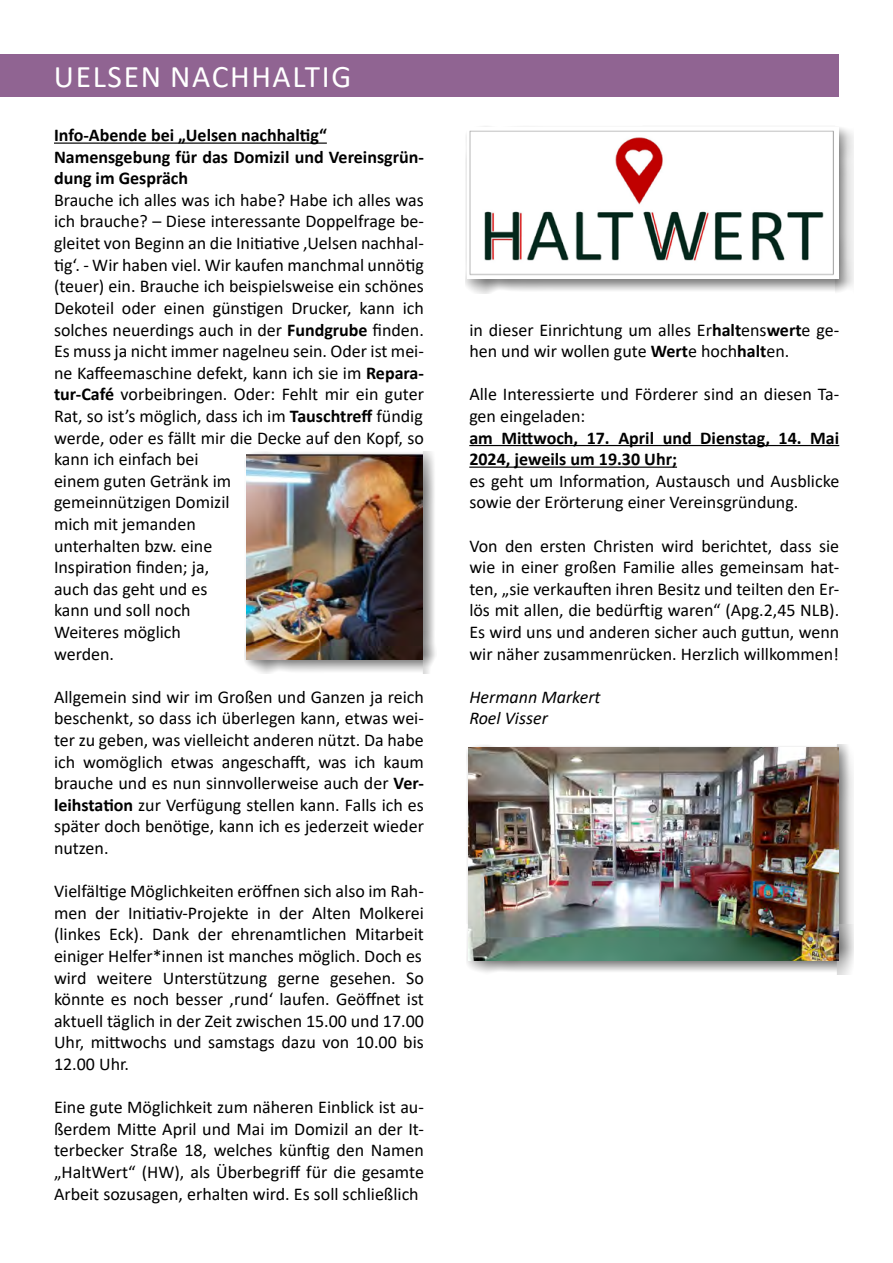
<style>
.page{position:relative;width:893px;height:1263px;background:#fff}
.page>*{position:absolute;margin:0;border:0;box-sizing:border-box;transform-origin:0 0}
.t1{font:31.5px "Calibri";letter-spacing:.05em;color:#fff}
.t2{font:18px/21.6px "Calibri";color:#000}
.t3{font:700 18px/21.6px "Calibri";color:#000}
.t4{font:italic 18px/21.6px "Calibri";color:#000}
.s1{font-weight:700}
</style>
<div class="page">
<div style="left:0;top:54px;width:839px;height:43px;background:#906492"></div>
<hr style="left:54px;top:143px;width:273px;height:1px;background:#000">
<div style="left:244px;top:451px;width:192px;height:222px;background:#000;opacity:.5"></div>
<img style="left:247px;top:454px;width:175px;height:205px">
<hr style="left:469px;top:445px;width:370px;height:1px;background:#000">
<hr style="left:469px;top:467px;width:208px;height:1px;background:#000">
<div style="left:465px;top:126px;width:388px;height:168px;background:#000;opacity:.5"></div>
<img style="left:467px;top:128px;width:371px;height:151px">
<div style="left:466px;top:745px;width:387px;height:230px;background:#000;opacity:.5"></div>
<img style="left:469px;top:747px;width:370px;height:213px">
<h1 class="t1" style="left:54px;top:55px;width:299px">UELSEN NACHHALTIG</h1>
<p class="t3" style="left:54px;top:124px;width:371px">Info-Abende bei „Uelsen nachhaltig“<br>Namensgebung für das Domizil und Vereinsgrün&shy;dung im Gespräch</p>
<p class="t2" style="left:54px;top:189px;width:371px">Brauche ich alles was ich habe? Habe ich alles was ich brauche? – Diese interessante Doppelfrage be&shy;gleitet von Beginn an die Initiative ‚Uelsen nachhal&shy;tig‘. - Wir haben viel. Wir kaufen manchmal unnötig (teuer) ein. Brauche ich beispielsweise ein schönes Dekoteil oder einen günstigen Drucker, kann ich solches neuerdings auch in der <span class="s1">Fundgrube</span> finden.<br>Es muss ja nicht immer nagelneu sein. Oder ist mei&shy;ne Kaffeemaschine defekt, kann ich sie im <span class="s1">Repara&shy;tur-Café</span> vorbeibringen. Oder: Fehlt mir ein guter Rat, so ist’s möglich, dass ich im <span class="s1">Tauschtreff</span> fündig werde, oder es fällt mir die Decke auf den Kopf, so kann ich einfach bei<br>einem guten Getränk im<br>gemeinnützigen Domizil<br>mich mit jemanden<br>unterhalten bzw. eine<br>Inspiration finden; ja,<br>auch das geht und es<br>kann und soll noch<br>Weiteres möglich<br>werden.</p>
<p class="t2" style="left:54px;top:685px;width:371px;text-align:justify">Allgemein sind wir im Großen und Ganzen ja reich beschenkt, so dass ich überlegen kann, etwas wei&shy;ter zu geben, was vielleicht anderen nützt. Da habe ich womöglich etwas angeschafft, was ich kaum brauche und es nun sinnvollerweise auch der <span class="s1">Ver&shy;leihstation</span> zur Verfügung stellen kann. Falls ich es später doch benötige, kann ich es jederzeit wieder nutzen.</p>
<p class="t2" style="left:54px;top:880px;width:371px;text-align:justify">Vielfältige Möglichkeiten eröffnen sich also im Rah&shy;men der Initiativ-Projekte in der Alten Molkerei (linkes Eck). Dank der ehrenamtlichen Mitarbeit einiger Helfer*innen ist manches möglich. Doch es wird weitere Unterstützung gerne gesehen. So könnte es noch besser ‚rund‘ laufen. Geöffnet ist aktuell täglich in der Zeit zwischen 15.00 und 17.00<br>Uhr, mittwochs und samstags dazu von 10.00 bis 12.00 Uhr.</p>
<p class="t2" style="left:54px;top:1096px;width:371px;text-align:justify">Eine gute Möglichkeit zum näheren Einblick ist au&shy;ßerdem Mitte April und Mai im Domizil an der It&shy;terbecker Straße 18, welches künftig den Namen „HaltWert“ (HW), als Überbegriff für die gesamte Arbeit sozusagen, erhalten wird. Es soll schließlich</p>
<p class="t2" style="left:469px;top:318px;width:371px">in dieser Einrichtung um alles Er<span class="s1">halt</span>ens<span class="s1">wert</span>e ge&shy;hen und wir wollen gute <span class="s1">Wert</span>e hoch<span class="s1">halt</span>en.</p>
<p class="t2" style="left:469px;top:383px;width:371px">Alle Interessierte und Förderer sind an diesen Ta&shy;gen eingeladen:</p>
<p class="t3" style="left:469px;top:426px;width:371px">am Mittwoch, 17. April und Dienstag, 14. Mai<br>2024, jeweils um 19.30 Uhr;</p>
<p class="t2" style="left:469px;top:469px;width:371px">es geht um Information, Austausch und Ausblicke sowie der Erörterung einer Vereinsgründung.</p>
<p class="t2" style="left:469px;top:534px;width:371px;text-align:justify">Von den ersten Christen wird berichtet, dass sie wie in einer großen Familie alles gemeinsam hat&shy;ten, „sie verkauften ihren Besitz und teilten den Er&shy;lös mit allen, die bedürftig waren“ (Apg.2,45 NLB).<br>Es wird uns und anderen sicher auch guttun, wenn wir näher zusammenrücken. Herzlich willkommen!</p>
<p class="t4" style="left:469px;top:685px;width:133px">Hermann Markert<br>Roel Visser</p>
</div>
